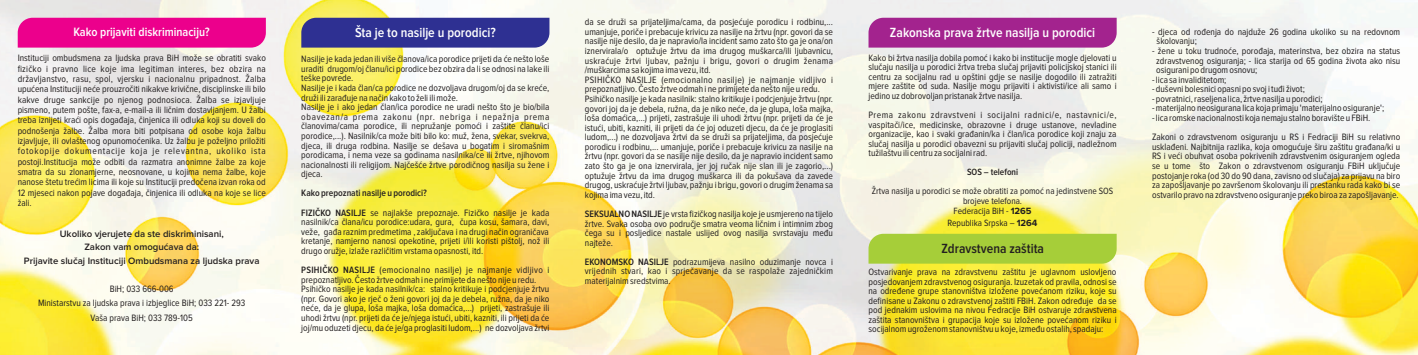
<style>
.page{position:relative;width:1418px;height:355px;background:#fff}
.page>*{position:absolute;margin:0;border:0;box-sizing:border-box;transform-origin:0 0}
.t1{font:600 13.75px "Proxima Nova Cond";color:#fff}
.t2{font:600 13.75px "Proxima Nova Cond";color:#231f20}
.t3{font:600 12.5px "Proxima Nova Cond";color:#fff}
.t4{font:9.62px/9.6px "Proxima Nova Cond";color:#231f20;text-align:justify}
.t5{font:600 9.62px/13.4px "Proxima Nova";color:#231f20;text-align:center}
.t6{font:600 9.62px "Proxima Nova Cond";color:#231f20}
.t7{font:9.38px/9.4px "Proxima Nova Cond";color:#231f20;text-align:center}
.t8{font:600 9.38px "Proxima Nova Cond";color:#231f20}
.s1{font-weight:600}
.s2{font-family:"Proxima Nova";font-weight:700}
</style>
<div class="page">
<img style="left:0;top:0;width:1417px;height:354px">
<div style="left:301px;top:18px;width:248px;height:30px;background:#2e3092"></div>
<div style="left:868px;top:18px;width:248px;height:30px;background:#a3238e"></div>
<div style="left:868px;top:233px;width:248px;height:30px;background:#a6ce39"></div>
<div style="left:18px;top:18px;width:248px;height:30px;background:#ec008c"></div>
<p class="t3" style="left:73px;top:26px;width:138px">Kako prijaviti diskriminaciju?</p>
<h1 class="t1" style="left:355px;top:26px;width:142px">Šta je to nasilje u porodici?</h1>
<p class="t4" style="left:18px;top:53px;width:250px;line-height:10.4px">Instituciji ombudsmena za ljudska prava BiH može se obratiti svako fizičko i pravno lice koje ima legitiman interes, bez obzira na državljanstvo, rasu, spol, vjersku i nacionalnu pripadnost. Žalba upućena Instituciji neće prouzročiti nikakve krivične, disciplinske ili bilo kakve druge sankcije po njenog podnosioca. Žalba se izjavljuje pismeno, putem pošte, fax-a, e-mail-a ili ličnim dostavljanjem. U žalbi treba iznijeti kraći opis događaja, činjenica ili odluka koji su doveli do podnošenja žalbe. Žalba mora biti potpisana od osobe koja žalbu izjavljuje, ili ovlaštenog opunomoćenika. Uz žalbu je poželjno priložiti fotokopije dokumentacije koja je relevantna, ukoliko ista postoji.Institucija može odbiti da razmatra anonimne žalbe za koje smatra da su zlonamjerne, neosnovane, u kojima nema žalbe, koje nanose štetu trećim licima ili koje su Instituciji predočena izvan roka od 12 mjeseci nakon pojave događaja, činjenica ili odluka na koje se lice žali.</p>
<p class="t5" style="left:24px;top:227px;width:237px">Ukoliko vjerujete da ste diskriminisani,<br>Zakon vam omogućava da:<br>Prijavite slučaj Instituciji Ombudsmana za ljudska prava</p>
<p class="t4" style="left:38px;top:296px;width:209px;line-height:14.5px;text-align:center">Ministarstvu za ljudska prava i izbjeglice BiH; 033 221- 293<br>Vaša prava BiH; 033 789-105</p>
<p class="t4" style="left:110px;top:284px;width:65px">BiH; 033 666-006</p>
<p class="t4" style="left:301px;top:55px;width:250px">Nasilje je kada jedan ili više članova/ica porodice prijeti da će nešto loše uraditi drugom/oj članu/ici porodice bez obzira da li se odnosi na lake ili teške povrede.</p>
<p class="t4" style="left:301px;top:83px;width:250px">Nasilje je i kada član/ca porodice ne dozvoljava drugom/oj da se kreće, druži ili zarađuje na način kako to želi ili može.</p>
<p class="t4" style="left:301px;top:102px;width:250px">Nasilje je i ako jedan član/ica porodice ne uradi nešto što je bio/bila obavezan/a prema zakonu (npr. nebriga i nepažnja prema članovima/cama porodice, ili nepružanje pomoći i zaštite članu/ici porodice,...). Nasilnik/ca može biti bilo ko: muž, žena, svekar, svekrva, djeca, ili druga rodbina. Nasilje se dešava u bogatim i siromašnim porodicama, i nema veze sa godinama nasilnika/ce ili žrtve, njihovom nacionalnosti ili religijom. Najčešće žrtve porodičnog nasilja su žene i djeca.</p>
<p class="t6" style="left:301px;top:188px;width:127px">Kako prepoznati nasilje u porodici?</p>
<p class="t4" style="left:301px;top:208px;width:250px"><span class="s1">FIZIČKO NASILJE</span> se najlakše prepoznaje. Fizičko nasilje je kada nasilnik/ca člana/icu porodice:udara, gura, čupa kosu, šamara, davi, veže, gađa raznim predmetima , zaključava i na drugi način ograničava kretanje, namjerno nanosi opekotine, prijeti i/ili koristi pištolj, nož ili drugo oružje, izlaže različitim vrstama opasnosti, itd.</p>
<p class="t4" style="left:301px;top:265px;width:250px"><span class="s1">PSIHIČKO NASILJE</span> (emocionalno nasilje) je najmanje vidljivo i prepoznatljivo. Često žrtve odmah i ne primijete da nešto nije u redu.</p>
<p class="t4" style="left:301px;top:284px;width:250px">Psihičko nasilje je kada nasilnik/ca: stalno kritikuje i podcjenjuje žrtvu (npr. Govori ako je rječ o ženi govori joj da je debela, ružna, da je niko neće, da je glupa, loša majka, loša domaćica,…) prijeti, zastrašuje ili uhodi žrtvu (npr. prijeti da će je/njega istući, ubiti, kazniti, ili prijeti da će joj/mu oduzeti djecu, da će je/ga proglasiti ludom,...) ne dozvoljava žrtvi</p>
<p class="t4" style="left:585px;top:18px;width:250px">da se druži sa prijateljima/cama, da posjećuje porodicu i rodbinu,... umanjuje, poriče i prebacuje krivicu za nasilje na žrtvu (npr. govori da se nasilje nije desilo, da je napravio/la incident samo zato što ga je ona/on iznervirala/o optužuje žrtvu da ima drugog muškarca/ili ljubavnicu, uskraćuje žrtvi ljubav, pažnju i brigu, govori o drugim ženama /muškarcima sa kojima ima vezu, itd.</p>
<p class="t4" style="left:585px;top:75px;width:250px">PSIHIČKO NASILJE (emocionalno nasilje) je najmanje vidljivo i prepoznatljivo. Često žrtve odmah i ne primijete da nešto nije u redu.</p>
<p class="t4" style="left:585px;top:94px;width:250px">Psihičko nasilje je kada nasilnik: stalno kritikuje i podcjenjuje žrtvu (npr. govori joj da je debela, ružna, da je niko neće, da je glupa, loša majka, loša domaćica,…) prijeti, zastrašuje ili uhodi žrtvu (npr. prijeti da će je istući, ubiti, kazniti, ili prijeti da će joj oduzeti djecu, da će je proglasiti ludom,...) ne dozvoljava žrtvi da se druži sa prijateljima, da posjećuje porodicu i rodbinu,... umanjuje, poriče i prebacuje krivicu za nasilje na žrtvu (npr. govori da se nasilje nije desilo, da je napravio incident samo zato što ga je ona iznervirala, jer joj ručak nije slan ili je zagorio,...) optužuje žrtvu da ima drugog muškarca ili da pokušava da zavede drugog, uskraćuje žrtvi ljubav, pažnju i brigu, govori o drugim ženama sa kojima ima vezu, itd.</p>
<p class="t4" style="left:585px;top:209px;width:250px"><span class="s1">SEKSUALNO NASILJE</span> je vrsta fizičkog nasilja koje je usmjereno na tijelo žrtve. Svaka osoba ovo područje smatra veoma ličnim i intimnim zbog čega su i posljedice nastale uslijed ovog nasilja svrstavaju među najteže.</p>
<p class="t4" style="left:585px;top:257px;width:250px"><span class="s1">EKONOMSKO NASILJE</span> podrazumijeva nasilno oduzimanje novca i vrijednih stvari, kao i sprječavanje da se raspolaže zajedničkim materijalnim sredstvima.</p>
<h1 class="t1" style="left:890px;top:26px;width:207px">Zakonska prava žrtve nasilja u porodici</h1>
<p class="t4" style="left:868px;top:53px;width:250px">Kako bi žrtva nasilja dobila pomoć i kako bi institucije mogle djelovati u slučaju nasilja u porodici žrtva treba slučaj prijaviti policijskoj stanici ili centru za socijalnu rad u opštini gdje se nasilje dogodilo ili zatražiti mjere zaštite od suda. Nasilje mogu prijaviti i aktivisti/ice ali samo i jedino uz dobrovoljan pristanak žrtve nasilja.</p>
<p class="t4" style="left:868px;top:110px;width:250px">Prema zakonu zdravstveni i socijalni radnici/e, nastavnici/e, vaspitači/ice, medicinske, obrazovne i druge ustanove, nevladine organizacije, kao i svaki građanin/ka i član/ica porodice koji znaju za slučaj nasilja u porodici obavezni su prijaviti slučaj policiji, nadležnom tužilaštvu ili centru za socijalni rad.</p>
<p class="t8" style="left:967px;top:168px;width:53px">SOS – telefoni</p>
<p class="t7" style="left:871px;top:186px;width:243px">Žrtva nasilja u porodici se može obratiti za pomoć na jedinstvene SOS brojeve telefona.</p>
<p class="t7" style="left:953px;top:206px;width:79px">Federacija BiH - <span class="s2">1265</span></p>
<p class="t7" style="left:947px;top:218px;width:91px">Republika Srpska – <span class="s2">1264</span></p>
<h1 class="t2" style="left:941px;top:242px;width:104px">Zdravstvena zaštita</h1>
<p class="t4" style="left:868px;top:267px;width:250px">Ostvarivanje prava na zdravstvenu zaštitu je uglavnom uslovljeno posjedovanjem zdravstvenog osiguranja. Izuzetak od pravila, odnosi se na određene grupe stanovništva izložene povećanom riziku, koje su definisane u Zakonu o zdravstvenoj zaštiti FBiH. Zakon određuje da se pod jednakim uslovima na nivou Fedracije BiH ostvaruje zdravstvena zaštita stanovništva i grupacija koje su izložene povećanom riziku i socijalnom ugroženom stanovništvu u koje, između ostalih, spadaju:</p>
<p class="t4" style="left:1156px;top:27px;width:245px;text-indent:-4px">- djeca od rođenja do najduže 26 godina ukoliko su na redovnom školovanju;</p>
<p class="t4" style="left:1156px;top:46px;width:245px;text-indent:-4px">- žene u toku trudnoće, porođaja, materinstva, bez obzira na status zdravstvenog osiguranja; - lica starija od 65 godina života ako nisu osigurani po drugom osnovu;</p>
<p class="t4" style="left:1152px;top:85px;width:154px">- duševni bolesnici opasni po svoj i tuđi život;</p>
<p class="t4" style="left:1152px;top:104px;width:234px">- materijalno neosigurana lica koja primaju 'materijalno osiguranje';</p>
<p class="t4" style="left:1152px;top:113px;width:220px">- lica romske nacionalnosti koja nemaju stalno boravište u FBiH.</p>
<p class="t4" style="left:1152px;top:75px;width:76px">- lica sa invaliditetom;</p>
<p class="t4" style="left:1152px;top:94px;width:172px">- povratnici, raseljena lica, žrtve nasilja u porodici;</p>
<p class="t4" style="left:1152px;top:132px;width:250px">Zakoni o zdravstvenom osiguranju u RS i Fedraciji BiH su relativno usklađeni. Najbitnija razlika, koja omogućuje širu zaštitu građana/ki u RS i veći obuhvat osoba pokrivenih zdravstvenim osiguranjem ogleda se u tome što Zakon o zdravstvenom osiguranju FBiH uključuje postojanje roka (od 30 do 90 dana, zavisno od slučaja) za prijavu na biro za zapošljavanje po završenom školovanju ili prestanku rada kako bi se ostvarilo pravo na zdravstveno osiguranje preko biroa za zapošljavanje.</p>
</div>
